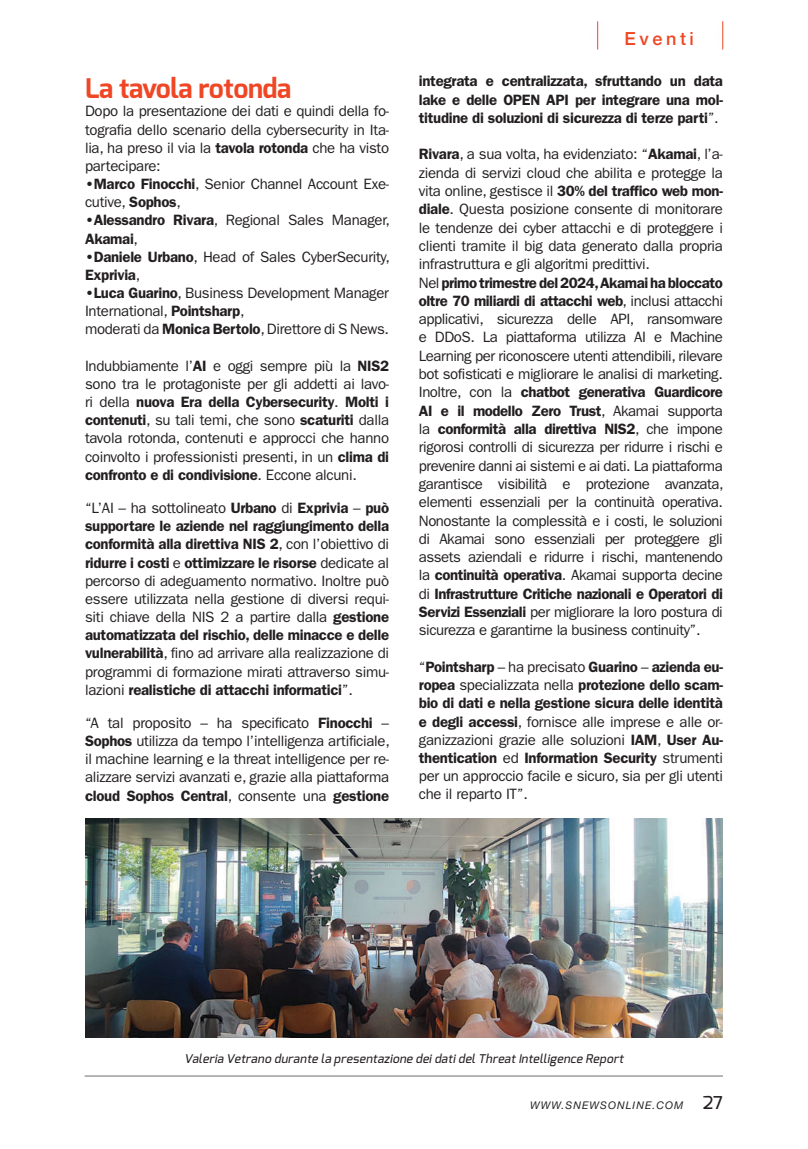
<style>
.page{position:relative;width:808px;height:1149px;background:#fff}
.page>*{position:absolute;margin:0;border:0;box-sizing:border-box;transform-origin:0 0}
.t1{font:700 27px "Exo";letter-spacing:-.015em;color:#ef4725}
.t2{font:500 18px "Helvetica Neue";letter-spacing:.2em;color:#ef4725}
.t3{font:15px/18.3px "ITC Franklin Gothic Std";letter-spacing:-.02em;color:#231f20;text-align:justify}
.t4{font:600 15px/18.1px "ITC Franklin Gothic Std";letter-spacing:-.02em;color:#231f20}
.t5{font:italic 500 12px "Exo";color:#231f20}
.t6{font:italic 10.5px "Helvetica Neue";letter-spacing:.1em;color:#231f20}
.s1{font-weight:600}
.s2{font-weight:400}
.s3{font-family:"Exo";font-weight:500;font-style:normal;font-size:17.7px}
</style>
<div class="page">
<svg style="left:597px;top:21px;width:1px;height:29px"></svg>
<svg style="left:722px;top:21px;width:1px;height:29px"></svg>
<hr style="left:85px;top:1075px;width:638px;height:1px;background:#6c6d70">
<img style="left:85px;top:818px;width:638px;height:219px">
<h1 class="t1" style="left:85px;top:71px;width:208px">La tavola rotonda</h1>
<p class="t3" style="left:85px;top:102px;width:306px">Dopo la presentazione dei dati e quindi della fo&shy;tografia dello scenario della cybersecurity in Ita&shy;lia, ha preso il via la <span class="s1">tavola rotonda</span> che ha visto partecipare:</p>
<p class="t3" style="left:85px;top:175px;width:306px"><span class="s1">•Marco Finocchi</span>, Senior Channel Account Exe&shy;cutive, <span class="s1">Sophos</span>,</p>
<p class="t4" style="left:85px;top:211px;width:306px">•Alessandro Rivara<span class="s2">, Regional Sales Manager,<br></span>Akamai<span class="s2">,</span></p>
<p class="t3" style="left:85px;top:248px;width:306px"><span class="s1">•Daniele Urbano</span>, Head of Sales CyberSecurity,<br><span class="s1">Exprivia</span>,</p>
<p class="t3" style="left:85px;top:284px;width:306px;text-align:left"><span class="s1">•Luca Guarino</span>, Business Development Manager<br>International, <span class="s1">Pointsharp</span>,<br>moderati da <span class="s1">Monica Bertolo</span>, Direttore di S News.</p>
<p class="t3" style="left:85px;top:356px;width:306px">Indubbiamente l’<span class="s1">AI</span> e oggi sempre più la <span class="s1">NIS2 </span>sono tra le protagoniste per gli addetti ai lavo&shy;ri della <span class="s1">nuova Era della Cybersecurity</span>. <span class="s1">Molti i contenuti</span>, su tali temi, che sono <span class="s1">scaturiti</span> dalla tavola rotonda, contenuti e approcci che hanno coinvolto i professionisti presenti, in un <span class="s1">clima di confronto e di condivisione</span>. Eccone alcuni.</p>
<p class="t3" style="left:85px;top:499px;width:306px">“L’AI – ha sottolineato <span class="s1">Urbano</span> di <span class="s1">Exprivia</span> – <span class="s1">può supportare le aziende nel raggiungimento della conformità alla direttiva NIS 2</span>, con l’obiettivo di <span class="s1">ridurre i costi</span> e <span class="s1">ottimizzare le risorse</span> dedicate al percorso di adeguamento normativo. Inoltre può essere utilizzata nella gestione di diversi requi&shy;siti chiave della NIS 2 a partire dalla <span class="s1">gestione automatizzata del rischio, delle minacce e delle vulnerabilità</span>, fino ad arrivare alla realizzazione di programmi di formazione mirati attraverso simu&shy;lazioni <span class="s1">realistiche di attacchi informatici</span>”.</p>
<p class="t3" style="left:85px;top:713px;width:306px">“A tal proposito – ha specificato <span class="s1">Finocchi</span> – <span class="s1">Sophos</span> utilizza da tempo l’intelligenza artificiale, il machine learning e la threat intelligence per re&shy;alizzare servizi avanzati e, grazie alla piattaforma <span class="s1">cloud Sophos Central</span>, consente una <span class="s1">gestione</span></p>
<p class="t2" style="left:625px;top:24px;width:71px">Eventi</p>
<p class="t4" style="left:419px;top:72px;width:306px;text-align:justify">integrata e centralizzata, sfruttando un data lake e delle OPEN API per integrare una mol&shy;titudine di soluzioni di sicurezza di terze parti<span class="s2">”.</span></p>
<p class="t3" style="left:419px;top:145px;width:306px;text-align:left"><span class="s1">Rivara</span>, a sua volta, ha evidenziato: “<span class="s1">Akamai</span>, l’a&shy;zienda di servizi cloud che abilita e protegge la vita online, gestisce il <span class="s1">30% del traffico web mon&shy;diale</span>. Questa posizione consente di monitorare le tendenze dei cyber attacchi e di proteggere i clienti tramite il big data generato dalla propria infrastruttura e gli algoritmi predittivi.<br>Nel <span class="s1">primo trimestre del 2024, Akamai ha bloccato oltre 70 miliardi di attacchi web</span>, inclusi attacchi applicativi, sicurezza delle API, ransomware e DDoS. La piattaforma utilizza AI e Machine Learning per riconoscere utenti attendibili, rilevare bot sofisticati e migliorare le analisi di marketing.<br>Inoltre, con la <span class="s1">chatbot generativa Guardicore AI e il modello Zero Trust</span>, Akamai supporta la <span class="s1">conformità alla direttiva NIS2</span>, che impone rigorosi controlli di sicurezza per ridurre i rischi e prevenire danni ai sistemi e ai dati. La piattaforma garantisce visibilità e protezione avanzata, elementi essenziali per la continuità operativa.<br>Nonostante la complessità e i costi, le soluzioni di Akamai sono essenziali per proteggere gli assets aziendali e ridurre i rischi, mantenendo la <span class="s1">continuità operativa</span>. Akamai supporta decine di <span class="s1">Infrastrutture Critiche nazionali e Operatori di Servizi Essenziali</span> per migliorare la loro postura di sicurezza e garantirne la business continuity”.</p>
<p class="t3" style="left:419px;top:657px;width:306px">“<span class="s1">Pointsharp</span> – ha precisato <span class="s1">Guarino</span> – <span class="s1">azienda eu&shy;ropea</span> specializzata nella <span class="s1">protezione dello scam&shy;bio di dati e nella gestione sicura delle identità e degli accessi</span>, fornisce alle imprese e alle or&shy;ganizzazioni grazie alle soluzioni <span class="s1">IAM</span>, <span class="s1">User Au&shy;thentication</span> ed <span class="s1">Information Security</span> strumenti per un approccio facile e sicuro, sia per gli utenti che il reparto IT”.</p>
<p class="t5" style="left:184px;top:1050px;width:444px">Valeria Vetrano durante la presentazione deidatidelThreatIntelligence Report</p>
<p class="t6" style="left:530px;top:1096px;width:194px">WWW.SNEWSONLINE.COM <span class="s3">27</span></p>
</div>
